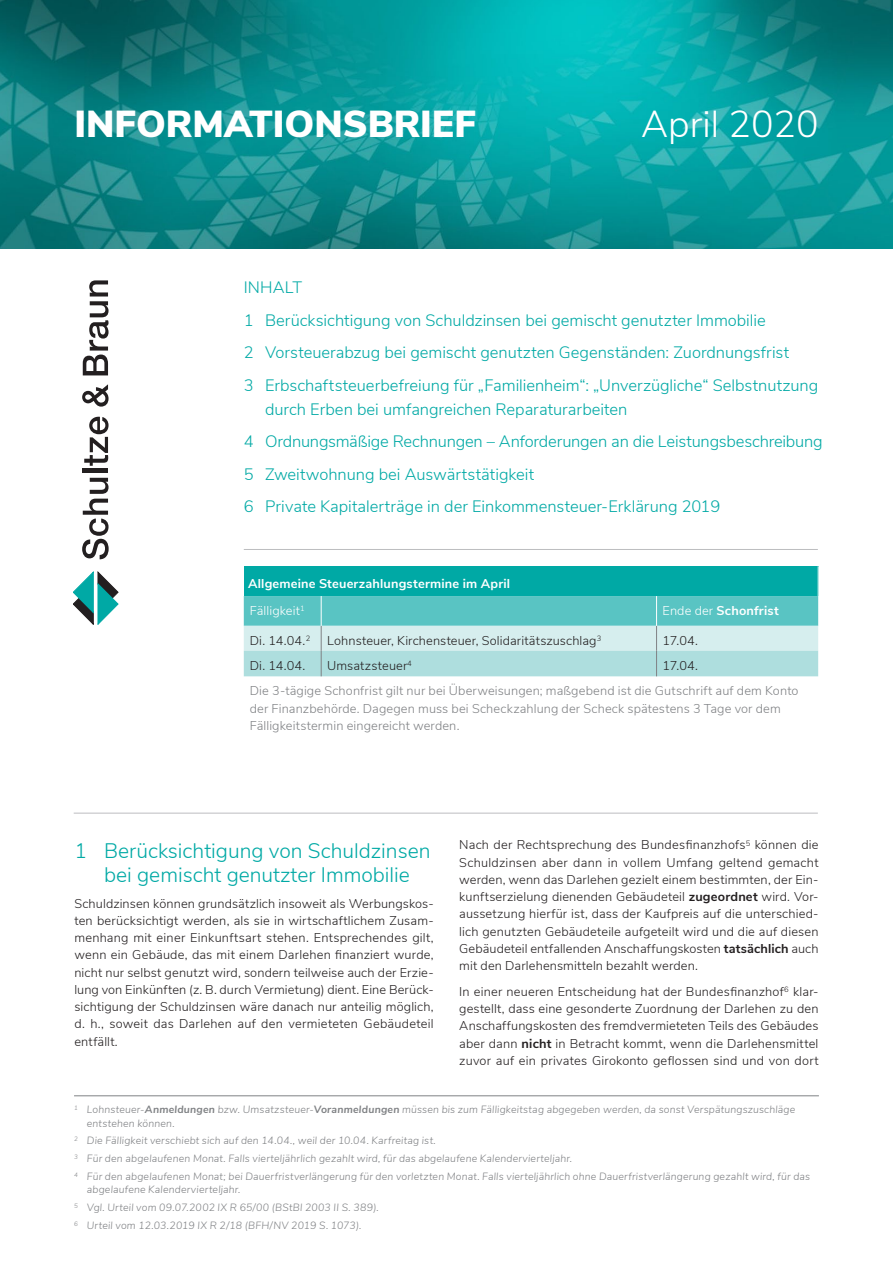
<style>
.page{position:relative;width:893px;height:1263px;background:#fff}
.page>*{position:absolute;margin:0;border:0;box-sizing:border-box;transform-origin:0 0}
.t1{font:900 37.5px "Nunito Sans";color:#fff}
.t2{font:300 37.5px "Nunito Sans";color:#fff}
.t3{font:300 21px/24px "Nunito Sans";color:#00a9a5;text-align:center}
.t4{font:300 16.5px/32.5px "Nunito Sans";letter-spacing:-.005em;color:#00a9a5}
.t5{font:300 12.75px/17.2px "Nunito Sans";letter-spacing:.015em;color:#231f20;text-align:justify}
.t6{font:300 12.75px/17.2px "Nunito Sans";letter-spacing:.01em;color:#808285}
.t7{font:700 12.75px/27.3px "Nunito Sans";letter-spacing:.015em;color:#fff}
.t8{font:italic 300 10.5px/17.7px "Nunito Sans";letter-spacing:.015em;color:#808285}
.s1{font-weight:300}
.s2{font-weight:700}
</style>
<div class="page">
<img style="left:0;top:0;width:893px;height:248px">
<div style="left:244px;top:566px;width:574px;height:30px;background:#00a9a5"></div>
<svg style="left:244px;top:596px;width:574px;height:80px;background:#9bd9d8"></svg>
<hr style="left:321px;top:596px;width:1px;height:30px;background:#fff">
<hr style="left:656px;top:596px;width:1px;height:30px;background:#fff">
<svg style="left:82px;top:478px;width:27px;height:81px"></svg>
<hr style="left:83px;top:469px;width:25px;height:4px;background:#231f20">
<svg style="left:84px;top:416px;width:25px;height:50px"></svg>
<svg style="left:82px;top:384px;width:27px;height:23px"></svg>
<svg style="left:83px;top:280px;width:26px;height:95px"></svg>
<svg style="left:73px;top:571px;width:45px;height:54px"></svg>
<hr style="left:74px;top:813px;width:744px;height:1px;background:#bcbdc0">
<hr style="left:244px;top:549px;width:574px;height:1px;background:#bcbdc0">
<hr style="left:74px;top:1095px;width:745px;height:1px;background:#808285">
<h1 class="t1" style="left:74px;top:97px;width:403px">INFORMATIONSBRIEF</h1>
<h1 class="t2" style="left:641px;top:97px;width:179px">April 2020</h1>
<p class="t4" style="left:244px;top:270px;width:576px">INHALT<br>1 Berücksichtigung von Schuldzinsen bei gemischt genutzter Immobilie<br>2 Vorsteuerabzug bei gemischt genutzten Gegenständen: Zuordnungsfrist<br>3 Erbschaftsteuerbefreiung für „Familienheim“: „Unverzügliche“ Selbstnutzung</p>
<p class="t4" style="left:244px;top:392px;width:580px;text-indent:21px">durch Erben bei umfangreichen Reparaturarbeiten<br>4 Ordnungsmäßige Rechnungen – Anforderungen an die Leistungsbeschreibung 5 Zweitwohnung bei Auswärtstätigkeit<br>6 Private Kapitalerträge in der Einkommensteuer-Erklärung 2019</p>
<p class="t7" style="left:248px;top:569px;width:264px">Allgemeine Steuerzahlungstermine im April<br><span class="s1">Fälligkeit</span><sup>1</sup></p>
<p class="t7" style="left:663px;top:596px;width:118px"><span class="s1">Ende der</span> Schonfrist</p>
<p class="t5" style="left:250px;top:631px;width:62px">Di. 14.04.<sup>2</sup></p>
<p class="t5" style="left:327px;top:631px;width:276px">Lohnsteuer, Kirchensteuer, Solidaritätszuschlag<sup>3</sup></p>
<p class="t5" style="left:663px;top:631px;width:37px">17.04.</p>
<p class="t5" style="left:250px;top:656px;width:57px">Di. 14.04.</p>
<p class="t5" style="left:327px;top:656px;width:86px">Umsatzsteuer<sup>4</sup></p>
<p class="t5" style="left:663px;top:656px;width:37px">17.04.</p>
<p class="t6" style="left:250px;top:681px;width:550px">Die 3-tägige Schonfrist gilt nur bei Überweisungen; maßgebend ist die Gutschrift auf dem Konto der Finanzbehörde. Dagegen muss bei Scheckzahlung der Scheck spätestens 3 Tage vor dem<br>Fälligkeitstermin eingereicht werden.</p>
<h2 class="t3" style="left:74px;top:837px;width:358px">1 Berücksichtigung von Schuldzinsen bei gemischt genutzter Immobilie</h2>
<p class="t5" style="left:74px;top:894px;width:361px">Schuldzinsen können grundsätzlich insoweit als Werbungskos&shy;ten berücksichtigt werden, als sie in wirtschaftlichem Zusam&shy;menhang mit einer Einkunftsart stehen. Entsprechendes gilt, wenn ein Gebäude, das mit einem Darlehen finanziert wurde, nicht nur selbst genutzt wird, sondern teilweise auch der Erzie&shy;lung von Einkünften (z. B. durch Vermietung) dient. Eine Berück&shy;sichtigung der Schuldzinsen wäre danach nur anteilig möglich, d. h., soweit das Darlehen auf den vermieteten Gebäudeteil entfällt.</p>
<p class="t5" style="left:459px;top:835px;width:361px">Nach der Rechtsprechung des Bundesfinanzhofs<sup>5</sup> können die Schuldzinsen aber dann in vollem Umfang geltend gemacht werden, wenn das Darlehen gezielt einem bestimmten, der Ein&shy;kunftserzielung dienenden Gebäudeteil <span class="s2">zugeordnet</span> wird. Vor&shy;aussetzung hierfür ist, dass der Kaufpreis auf die unterschied&shy;lich genutzten Gebäudeteile aufgeteilt wird und die auf diesen Gebäudeteil entfallenden Anschaffungskosten <span class="s2">tatsächlich</span> auch mit den Darlehensmitteln bezahlt werden.</p>
<p class="t5" style="left:459px;top:982px;width:361px">In einer neueren Entscheidung hat der Bundesfinanzhof<sup>6</sup> klar&shy;gestellt, dass eine gesonderte Zuordnung der Darlehen zu den Anschaffungskosten des fremdvermieteten Teils des Gebäudes aber dann <span class="s2">nicht</span> in Betracht kommt, wenn die Darlehensmittel zuvor auf ein privates Girokonto geflossen sind und von dort</p>
<p class="t8" style="left:87px;top:1102px;width:710px;line-height:13.5px;text-indent:-13px"><sup>1</sup> Lohnsteuer-<span class="s2">Anmeldungen</span> bzw. Umsatzsteuer-<span class="s2">Voranmeldungen</span> müssen bis zum Fälligkeitstag abgegeben werden, da sonst Verspätungszuschläge entstehen können.</p>
<p class="t8" style="left:74px;top:1131px;width:737px"><sup>2</sup> Die Fälligkeit verschiebt sich auf den 14.04., weil der 10.04. Karfreitag ist.<br><sup>3</sup> Für den abgelaufenen Monat. Falls vierteljährlich gezahlt wird, für das abgelaufene Kalendervierteljahr.<br><sup>4</sup> Für den abgelaufenen Monat; bei Dauerfristverlängerung für den vorletzten Monat. Falls vierteljährlich ohne Dauerfristverlängerung gezahlt wird, für das</p>
<p class="t8" style="left:74px;top:1180px;width:306px;text-indent:13px">abgelaufene Kalendervierteljahr.<br><sup>5</sup> Vgl. Urteil vom 09.07.2002 IX R 65/00 (BStBl 2003 II S. 389).<br><sup>6</sup> Urteil vom 12.03.2019 IX R 2/18 (BFH/NV 2019 S. 1073).</p>
</div>
